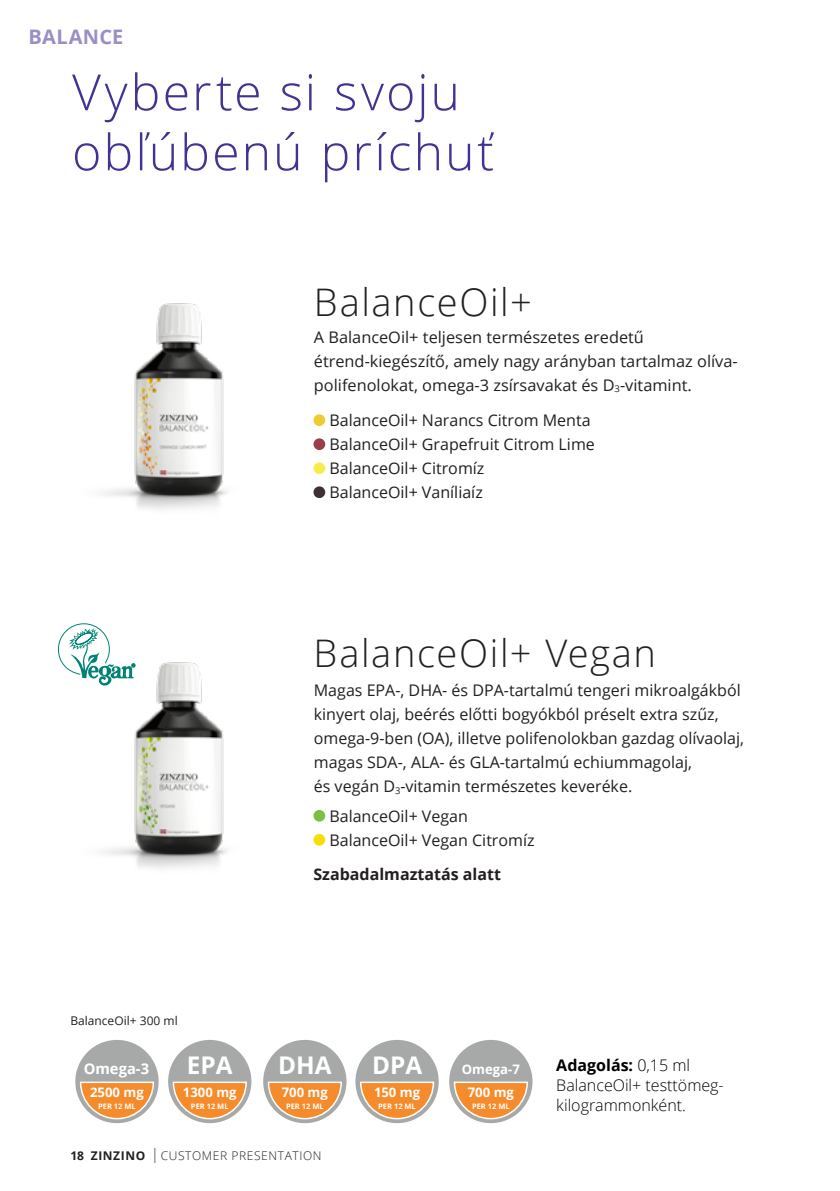
<style>
.page{position:relative;width:840px;height:1191px;background:#fff}
.page>*{position:absolute;margin:0;border:0;box-sizing:border-box;transform-origin:0 0}
.Brödtext{font:300 50px/60px "Open Sans";letter-spacing:.04em;color:#443193}
.Brödtext-2{font:300 38px "Open Sans";letter-spacing:.04em;color:#231f20}
.t1{font:700 24.4px "Open Sans";color:#fff}
.Underrubrik{font:700 20px "Open Sans";letter-spacing:.02em;color:#9b8ec3}
.Brödtext-3{font:16px/24px "Open Sans";color:#231f20}
.Brödtext-4{font:300 16px/20px "Open Sans";color:#000}
.Brödtext-5{font:700 16px "Open Sans";color:#231f20}
.t2{font:700 14.8px "Open Sans";color:#fff}
.t3{font:700 13.2px "Open Sans";color:#fff}
.t4{font:300 12px "Open Sans";letter-spacing:.05em;color:#231f20}
.Regular_text{font:12px "Open Sans";color:#231f20}
.t5{font:700 7.4px "Open Sans";color:#fff}
.s1{font-weight:700}
.s2{font-size:21px}
</style>
<div class="page">
<div style="left:313px;top:414px;width:12px;height:12px;background:#efca31;border-radius:50%"></div>
<div style="left:313px;top:438px;width:12px;height:12px;background:#993e4a;border-radius:50%"></div>
<div style="left:313px;top:462px;width:12px;height:12px;background:#f6ed4a;border-radius:50%"></div>
<div style="left:313px;top:486px;width:12px;height:12px;background:#3e3033;border-radius:50%"></div>
<div style="left:313px;top:810px;width:12px;height:11px;background:#79c142;border-radius:50%"></div>
<div style="left:313px;top:834px;width:12px;height:11px;background:#f8de08;border-radius:50%"></div>
<div style="left:75px;top:1040px;width:83px;height:83px;background:#a7a9a9;border-radius:50%"></div>
<svg style="left:79px;top:1081px;width:76px;height:39px"></svg>
<div style="left:168px;top:1040px;width:83px;height:83px;background:#a7a9a9;border-radius:50%"></div>
<svg style="left:172px;top:1081px;width:75px;height:39px"></svg>
<div style="left:263px;top:1040px;width:83px;height:83px;background:#a7a9a9;border-radius:50%"></div>
<svg style="left:267px;top:1081px;width:75px;height:39px"></svg>
<div style="left:355px;top:1040px;width:83px;height:83px;background:#a7a9a9;border-radius:50%"></div>
<svg style="left:359px;top:1081px;width:75px;height:39px"></svg>
<div style="left:449px;top:1040px;width:83px;height:83px;background:#a7a9a9;border-radius:50%"></div>
<svg style="left:453px;top:1081px;width:75px;height:39px"></svg>
<svg style="left:58px;top:623px;width:52px;height:49px"></svg>
<img style="left:103px;top:303px;width:124px;height:207px">
<img style="left:72px;top:645px;width:155px;height:224px">
<p class="Underrubrik" style="left:28px;top:22px;width:97px">BALANCE</p>
<p class="Brödtext" style="left:72px;top:61px;width:423px">Vyberte si svoju obľúbenú príchuť</p>
<p class="Brödtext-2" style="left:314px;top:276px;width:219px">BalanceOil+</p>
<p class="Brödtext-3" style="left:314px;top:325px;width:425px">A BalanceOil+ teljesen természetes eredetű étrend-kiegészítő, amely nagy arányban tartalmaz olíva&shy;polifenolokat, omega-3 zsírsavakat és D<sub>3</sub>-vitamint.</p>
<p class="Brödtext-3" style="left:329px;top:408px;width:262px">BalanceOil+ Narancs Citrom Menta</p>
<p class="Brödtext-3" style="left:329px;top:432px;width:267px">BalanceOil+ Grapefruit Citrom Lime</p>
<p class="Brödtext-3" style="left:329px;top:456px;width:156px">BalanceOil+ Citromíz</p>
<p class="Brödtext-3" style="left:329px;top:480px;width:155px">BalanceOil+ Vaníliaíz</p>
<p class="Brödtext-2" style="left:313px;top:627px;width:344px">BalanceOil+ Vegan</p>
<p class="Brödtext-3" style="left:314px;top:678px;width:431px">Magas EPA-, DHA- és DPA-tartalmú tengeri mikroalgákból kinyert olaj, beérés előtti bogyókból préselt extra szűz, omega-9-ben (OA), illetve polifenolokban gazdag olívaolaj, magas SDA-, ALA- és GLA-tartalmú echiummagolaj,<br>és vegán D<sub>3</sub>-vitamin természetes keveréke.</p>
<p class="Brödtext-3" style="left:329px;top:803px;width:140px">BalanceOil+ Vegan</p>
<p class="Brödtext-3" style="left:329px;top:827px;width:207px">BalanceOil+ Vegan Citromíz</p>
<p class="Brödtext-5" style="left:313px;top:863px;width:189px">Szabadalmaztatás alatt</p>
<p class="Regular_text" style="left:70px;top:1012px;width:109px">BalanceOil+ 300 ml</p>
<p class="t2" style="left:84px;top:1058px;width:67px">Omega-3</p>
<p class="t1" style="left:187px;top:1048px;width:47px">EPA</p>
<p class="t3" style="left:183px;top:1083px;width:55px">1300 mg</p>
<p class="t5" style="left:191px;top:1100px;width:39px">PER 12 ML</p>
<p class="t3" style="left:90px;top:1083px;width:55px">2500 mg</p>
<p class="t5" style="left:98px;top:1100px;width:39px">PER 12 ML</p>
<p class="t1" style="left:278px;top:1048px;width:55px">DHA</p>
<p class="t3" style="left:281px;top:1083px;width:48px">700 mg</p>
<p class="t5" style="left:286px;top:1100px;width:39px">PER 12 ML</p>
<p class="t4" style="left:70px;top:1147px;width:252px"><span class="s1">18 ZINZINO</span> <span class="s2">I</span> CUSTOMER PRESENTATION</p>
<p class="t1" style="left:372px;top:1048px;width:52px">DPA</p>
<p class="t3" style="left:374px;top:1083px;width:48px">150 mg</p>
<p class="t5" style="left:378px;top:1100px;width:39px">PER 12 ML</p>
<p class="t3" style="left:461px;top:1060px;width:60px">Omega-7</p>
<p class="t3" style="left:467px;top:1083px;width:48px">700 mg</p>
<p class="t5" style="left:472px;top:1100px;width:39px">PER 12 ML</p>
<p class="Brödtext-4" style="left:556px;top:1054px;width:169px"><span class="s1">Adagolás:</span> 0,15 ml<br>BalanceOil+ testtömeg&shy;kilogrammonként.</p>
</div>
